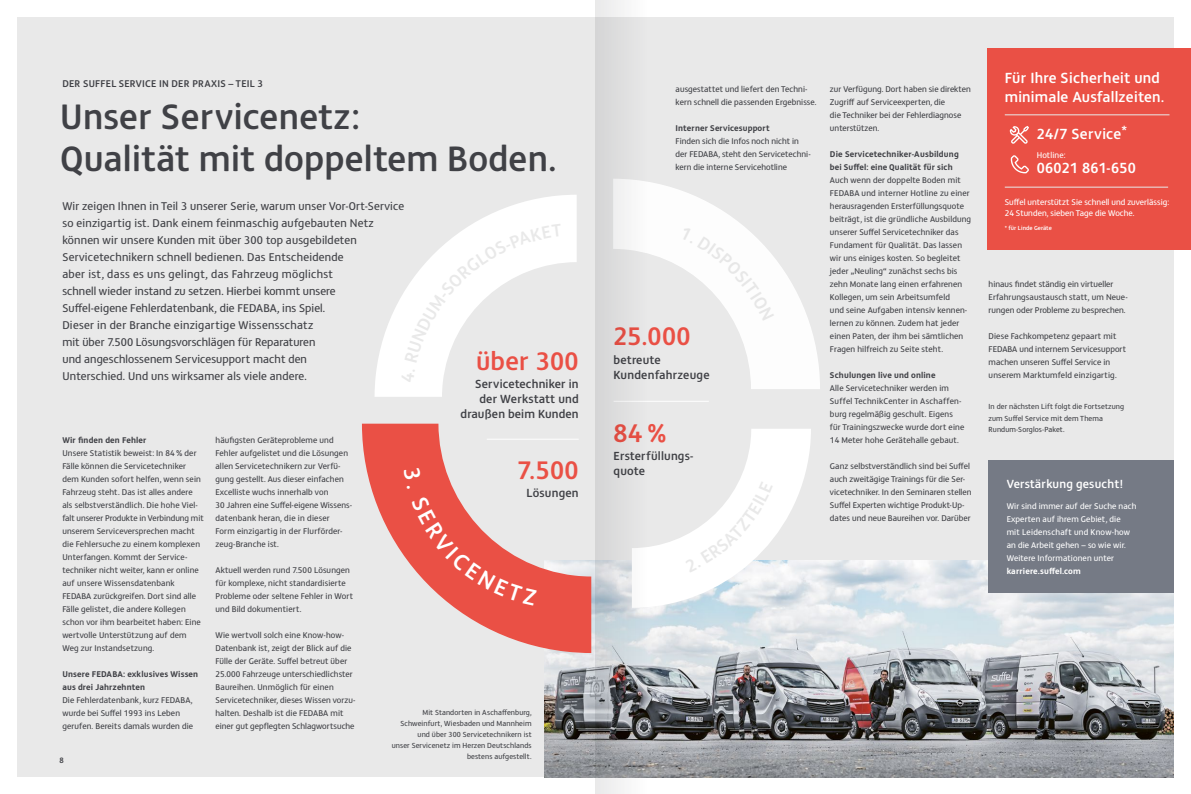
<style>
.page{position:relative;width:1191px;height:794px;background:#fff}
.page>*{position:absolute;margin:0;border:0;box-sizing:border-box;transform-origin:0 0}
.t1{font:500 36px/42px "FS Matthew";letter-spacing:.005em;color:#404146}
.t2{font:500 26px "FS Matthew";letter-spacing:.01em;color:#ea5045}
.t3{font:500 15px/19.5px "FS Matthew";letter-spacing:.015em;color:#fff}
.t4{font:500 12px/15px "FS Matthew";letter-spacing:.01em;color:#404146}
.t5{font:500 12px "FS Matthew";letter-spacing:.015em;color:#fff}
.t6{font:11.5px/17px "FS Matthew";letter-spacing:.015em;color:#404146}
.t7{font:500 10px "FS Matthew";letter-spacing:.02em;color:#404146}
.t8{font:8.5px/13px "FS Matthew";letter-spacing:.015em;color:#404146}
.t9{font:8.5px/13px "FS Matthew";letter-spacing:.015em;color:#fff}
.t10{font:700 8.5px/13px "FS Matthew";letter-spacing:.015em;color:#404146}
.t11{font:700 8.5px "FS Matthew";letter-spacing:.015em;color:#fff}
.t12{font:500 8px "FS Matthew";color:#404146}
.t13{font:7.5px/11px "FS Matthew";letter-spacing:.015em;color:#404146;text-align:right}
.t14{font:500 6px "FS Matthew";letter-spacing:.005em;color:#fff}
</style>
<div class="page">
<div style="left:17px;top:17px;width:1157px;height:760px;background:#e9e9e9"></div>
<img style="left:544px;top:560px;width:630px;height:217px">
<svg style="left:375px;top:195px;width:202px;height:202px"></svg>
<svg style="left:650px;top:182px;width:170px;height:207px"></svg>
<hr style="left:613px;top:401px;width:96px;height:1px;background:#fff">
<svg style="left:362px;top:424px;width:229px;height:229px"></svg>
<div style="left:987px;top:48px;width:204px;height:202px;background:#ea5045"></div>
<hr style="left:1004px;top:187px;width:164px;height:1px;background:#e9e9e9">
<hr style="left:1004px;top:114px;width:165px;height:1px;background:#e9e9e9">
<svg style="left:1009px;top:126px;width:20px;height:18px"></svg>
<svg style="left:1010px;top:155px;width:19px;height:18px"></svg>
<div style="left:988px;top:460px;width:186px;height:132px;background:#757a85"></div>
<svg style="left:595px;top:0;width:55px;height:794px;fill:#dadcdd"></svg>
<svg style="left:401px;top:369px;width:14px;height:13px"></svg>
<svg style="left:405px;top:224px;width:157px;height:139px"></svg>
<svg style="left:403px;top:467px;width:18px;height:21px"></svg>
<svg style="left:411px;top:496px;width:126px;height:110px"></svg>
<svg style="left:632px;top:429px;width:179px;height:179px"></svg>
<svg style="left:680px;top:226px;width:11px;height:14px"></svg>
<svg style="left:697px;top:236px;width:77px;height:85px"></svg>
<p class="t7" style="left:62px;top:75px;width:202px">DER SUFFEL SERVICE IN DER PRAXIS – TEIL 3</p>
<h1 class="t1" style="left:60px;top:92px;width:498px">Unser Servicenetz:<br>Qualität mit doppeltem Boden.</h1>
<p class="t6" style="left:62px;top:197px;width:343px">Wir zeigen Ihnen in Teil 3 unserer Serie, warum unser Vor-Ort-Service so einzigartig ist. Dank einem feinmaschig aufgebauten Netz können wir unsere Kunden mit über 300 top ausgebildeten Servicetechnikern schnell bedienen. Das Entscheidende<br>aber ist, dass es uns gelingt, das Fahrzeug möglichst<br>schnell wieder instand zu setzen. Hierbei kommt unsere<br>Suffel-eigene Fehlerdatenbank, die FEDABA, ins Spiel.<br>Dieser in der Branche einzigartige Wissensschatz<br>mit über 7.500 Lösungsvorschlägen für Reparaturen<br>und angeschlossenem Servicesupport macht den<br>Unterschied. Und uns wirksamer als viele andere.</p>
<h2 class="t2" style="left:476px;top:340px;width:104px">über 300</h2>
<h3 class="t4" style="left:460px;top:376px;width:120px;text-align:right">Servicetechniker in der Werkstatt und draußen beim Kunden</h3>
<p class="t10" style="left:62px;top:433px;width:86px">Wir finden den Fehler</p>
<p class="t8" style="left:62px;top:446px;width:143px">Unsere Statistik beweist: In 84 % der Fälle können die Servicetechniker dem Kunden sofort helfen, wenn sein Fahrzeug steht. Das ist alles andere als selbstverständlich. Die hohe Viel&shy;falt unserer Produkte in Verbindung mit unserem Serviceversprechen macht die Fehlersuche zu einem komplexen Unterfangen. Kommt der Service&shy;techniker nicht weiter, kann er online auf unsere Wissensdatenbank FEDABA zurückgreifen. Dort sind alle Fälle gelistet, die andere Kollegen schon vor ihm bearbeitet haben: Eine wertvolle Unterstützung auf dem Weg zur Instandsetzung.</p>
<p class="t10" style="left:62px;top:667px;width:137px">Unsere FEDABA: exklusives Wissen aus drei Jahrzehnten</p>
<p class="t8" style="left:62px;top:693px;width:132px">Die Fehlerdatenbank, kurz FEDABA, wurde bei Suffel 1993 ins Leben gerufen. Bereits damals wurden die</p>
<p class="t12" style="left:60px;top:753px;width:6px">8</p>
<p class="t12" style="left:62px;top:753px;width:6px">8</p>
<p class="t8" style="left:215px;top:433px;width:138px">häufigsten Geräteprobleme und Fehler aufgelistet und die Lösungen allen Servicetechnikern zur Verfü&shy;gung gestellt. Aus dieser einfachen Excelliste wuchs innerhalb von<br>30 Jahren eine Suffel-eigene Wissens&shy;datenbank heran, die in dieser<br>Form einzigartig in der Flurförder&shy;zeug-Branche ist.</p>
<p class="t8" style="left:215px;top:563px;width:139px">Aktuell werden rund 7.500 Lösungen für komplexe, nicht standardisierte Probleme oder seltene Fehler in Wort und Bild dokumentiert.</p>
<p class="t8" style="left:215px;top:628px;width:141px">Wie wertvoll solch eine Know-how-Datenbank ist, zeigt der Blick auf die Fülle der Geräte. Suffel betreut über 25.000 Fahrzeuge unterschiedlichster Baureihen. Unmöglich für einen Servicetechniker, dieses Wissen vorzu&shy;halten. Deshalb ist die FEDABA mit einer gut gepflegten Schlagwortsuche</p>
<h2 class="t2" style="left:517px;top:449px;width:63px">7.500</h2>
<h3 class="t4" style="left:526px;top:484px;width:54px">Lösungen</h3>
<p class="t13" style="left:392px;top:706px;width:141px">Mit Standorten in Aschaffenburg, Schweinfurt, Wiesbaden und Mannheim und über 300 Servicetechnikern ist<br>unser Servicenetz im Herzen Deutschlands bestens aufgestellt.</p>
<p class="t8" style="left:675px;top:82px;width:142px">ausgestattet und liefert den Techni&shy;kern schnell die passenden Ergebnisse.</p>
<p class="t10" style="left:675px;top:121px;width:96px">Interner Servicesupport</p>
<p class="t8" style="left:675px;top:134px;width:137px">Finden sich die Infos noch nicht in der FEDABA, steht den Servicetechni&shy;kern die interne Servicehotline</p>
<h2 class="t2" style="left:613px;top:315px;width:79px">25.000</h2>
<h3 class="t4" style="left:613px;top:351px;width:98px">betreute<br>Kundenfahrzeuge</h3>
<h2 class="t2" style="left:613px;top:412px;width:55px">84%</h2>
<h3 class="t4" style="left:613px;top:447px;width:81px">Ersterfüllungs&shy;quote</h3>
<p class="t8" style="left:830px;top:82px;width:142px">zur Verfügung. Dort haben sie direkten<br>Zugriff auf Serviceexperten, die<br>die Techniker bei der Fehlerdiagnose unterstützen.</p>
<p class="t10" style="left:830px;top:147px;width:130px">Die Servicetechniker-Ausbildung bei Suffel: eine Qualität für sich</p>
<p class="t8" style="left:830px;top:173px;width:143px">Auch wenn der doppelte Boden mit FEDABA und interner Hotline zu einer herausragenden Ersterfüllungsquote beiträgt, ist die gründliche Ausbildung unserer Suffel Servicetechniker das Fundament für Qualität. Das lassen wir uns einiges kosten. So begleitet jeder „Neuling“ zunächst sechs bis zehn Monate lang einen erfahrenen Kollegen, um sein Arbeitsumfeld<br>und seine Aufgaben intensiv kennen&shy;lernen zu können. Zudem hat jeder einen Paten, der ihm bei sämtlichen Fragen hilfreich zu Seite steht.</p>
<p class="t10" style="left:830px;top:368px;width:107px">Schulungen live und online</p>
<p class="t8" style="left:830px;top:381px;width:136px">Alle Servicetechniker werden im Suffel TechnikCenter in Aschaffen&shy;burg regelmäßig geschult. Eigens für Trainingszwecke wurde dort eine 14 Meter hohe Gerätehalle gebaut.</p>
<p class="t8" style="left:830px;top:459px;width:143px">Ganz selbstverständlich sind bei Suffel auch zweitägige Trainings für die Ser&shy;vicetechniker. In den Seminaren stellen Suffel Experten wichtige Produkt-Up&shy;dates und neue Baureihen vor. Darüber</p>
<h3 class="t3" style="left:1004px;top:67px;width:161px">Für Ihre Sicherheit und minimale Ausfallzeiten.</h3>
<h3 class="t3" style="left:1036px;top:123px;width:92px">24/7 Service*</h3>
<h3 class="t3" style="left:1036px;top:157px;width:101px">06021 861-650</h3>
<p class="t9" style="left:1004px;top:195px;width:166px;line-height:11.5px">Suffel unterstützt Sie schnell und zuverlässig:<br>24 Stunden, sieben Tage die Woche.</p>
<p class="t14" style="left:1004px;top:223px;width:49px">* für Linde Geräte</p>
<p class="t9" style="left:1036px;top:148px;width:30px">Hotline:</p>
<p class="t8" style="left:988px;top:277px;width:141px">hinaus findet ständig ein virtueller<br>Erfahrungsaustausch statt, um Neue&shy;rungen oder Probleme zu besprechen.</p>
<p class="t8" style="left:988px;top:329px;width:139px">Diese Fachkompetenz gepaart mit FEDABA und internem Servicesupport machen unseren Suffel Service in unserem Marktumfeld einzigartig.</p>
<p class="t13" style="left:988px;top:400px;width:137px;line-height:11.5px;text-align:left">In der nächsten Lift folgt die Fortsetzung zum Suffel Service mit dem Thema<br>Rundum-Sorglos-Paket.</p>
<h3 class="t5" style="left:1006px;top:474px;width:118px">Verstärkung gesucht!</h3>
<p class="t9" style="left:1006px;top:498px;width:131px">Wir sind immer auf der Suche nach<br>Experten auf ihrem Gebiet, die<br>mit Leidenschaft und Know-how an die Arbeit gehen – so wie wir.<br>Weitere Informationen unter</p>
<p class="t11" style="left:1006px;top:564px;width:76px">karriere.suffel.com</p>
</div>
